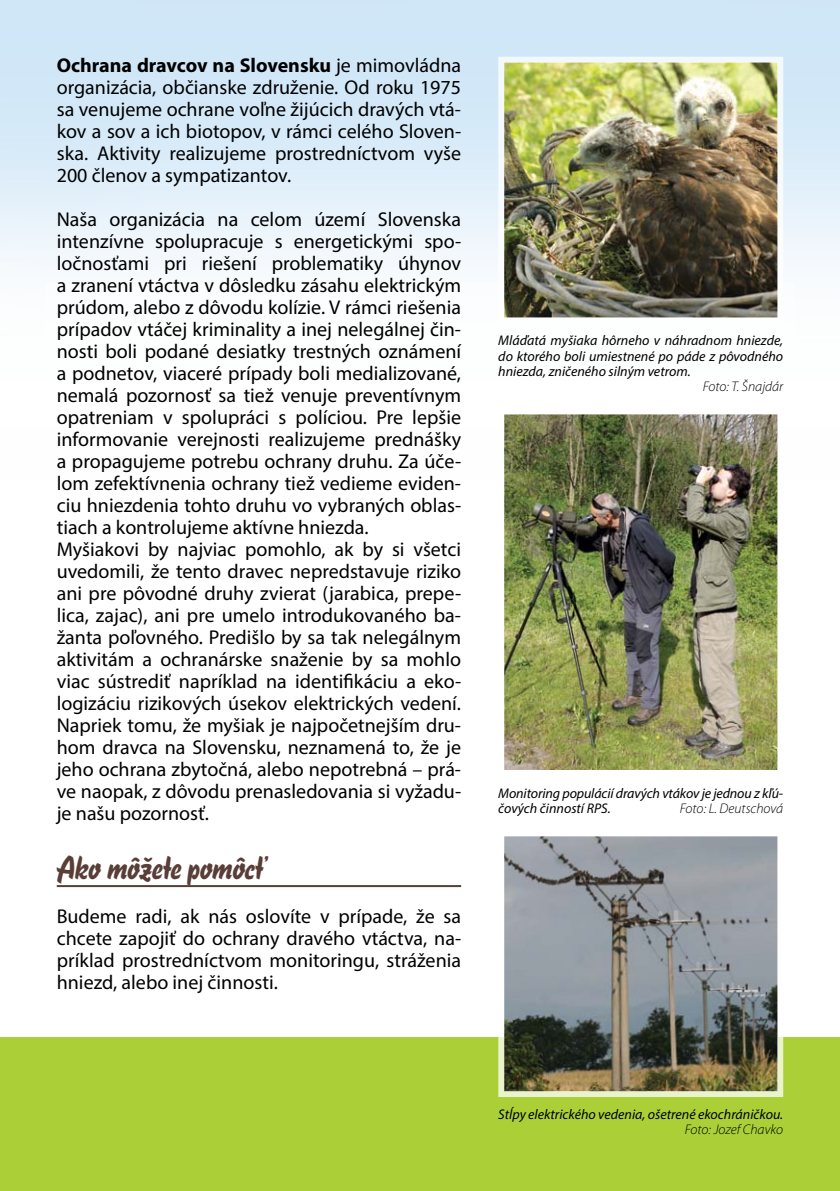
<style>
.page{position:relative;width:840px;height:1191px;background:#fff}
.page>*{position:absolute;margin:0;border:0;box-sizing:border-box;transform-origin:0 0}
.t1{font:34px "Blizzard DOT";color:#593e37}
.t2{font:20px/22px "Myriad Pro";color:#000;text-align:justify}
.t3{font:italic 14px/15.4px "Myriad Pro";color:#000;text-align:justify}
.t4{font:italic 300 14px "Myriad Pro";color:#000}
.s1{font-weight:700}
</style>
<div class="page">
<div style="left:0;top:1037px;width:839px;height:154px;background:#abd037"></div>
<hr style="left:57px;top:885px;width:404px;height:2px;background:#593e37">
<img style="left:496px;top:55px;width:288px;height:263px">
<img style="left:504px;top:414px;width:274px;height:356px">
<img style="left:498px;top:836px;width:286px;height:261px">
<p class="t2" style="left:57px;top:54px;width:405px"><span class="s1">Ochrana dravcov na Slovensku</span> je mimovládna organizácia, občianske združenie. Od roku 1975 sa venujeme ochrane voľne žijúcich dravých vtá&shy;kov a sov a ich biotopov, v rámci celého Sloven&shy;ska. Aktivity realizujeme prostredníctvom vyše 200 členov a sympatizantov.</p>
<p class="t2" style="left:57px;top:208px;width:405px;text-align:left">Naša organizácia na celom území Slovenska intenzívne spolupracuje s energetickými spo&shy;ločnosťami pri riešení problematiky úhynov a zranení vtáctva v dôsledku zásahu elektrickým prúdom, alebo z dôvodu kolízie. V rámci riešenia prípadov vtáčej kriminality a inej nelegálnej čin&shy;nosti boli podané desiatky trestných oznámení a podnetov, viaceré prípady boli medializované, nemalá pozornosť sa tiež venuje preventívnym opatreniam v spolupráci s políciou. Pre lepšie informovanie verejnosti realizujeme prednášky a propagujeme potrebu ochrany druhu. Za úče&shy;lom zefektívnenia ochrany tiež vedieme eviden&shy;ciu hniezdenia tohto druhu vo vybraných oblas&shy;tiach a kontrolujeme aktívne hniezda.<br>Myšiakovi by najviac pomohlo, ak by si všetci uvedomili, že tento dravec nepredstavuje riziko ani pre pôvodné druhy zvierat (jarabica, prepe&shy;lica, zajac), ani pre umelo introdukovaného ba&shy;žanta poľovného. Predišlo by sa tak nelegálnym aktivitám a ochranárske snaženie by sa mohlo viac sústrediť napríklad na identifikáciu a eko&shy;logizáciu rizikových úsekov elektrických vedení.<br>Napriek tomu, že myšiak je najpočetnejším dru&shy;hom dravca na Slovensku, neznamená to, že je jeho ochrana zbytočná, alebo nepotrebná – prá&shy;ve naopak, z dôvodu prenasledovania si vyžadu&shy;je našu pozornosť.</p>
<h1 class="t1" style="left:57px;top:849px;width:210px">Ako môžete pomôcť</h1>
<p class="t2" style="left:57px;top:905px;width:405px">Budeme radi, ak nás oslovíte v prípade, že sa chcete zapojiť do ochrany dravého vtáctva, na&shy;príklad prostredníctvom monitoringu, stráženia hniezd, alebo inej činnosti.</p>
<p class="t3" style="left:498px;top:332px;width:286px">Mláďatá myšiaka hôrneho v náhradnom hniezde, do ktorého boli umiestnené po páde z pôvodného hniezda, zničeného silným vetrom.</p>
<p class="t4" style="left:702px;top:378px;width:82px">Foto: T. Šnajdár</p>
<p class="t3" style="left:498px;top:785px;width:285px">Monitoring populácií dravých vtákov je jednou z kľú&shy;čových činností RPS.</p>
<p class="t4" style="left:679px;top:800px;width:105px">Foto: L. Deutschová</p>
<p class="t3" style="left:498px;top:1106px;width:286px">Stĺpy elektrického vedenia, ošetrené ekochráničkou.</p>
<p class="t4" style="left:684px;top:1121px;width:100px">Foto: Jozef Chavko</p>
</div>
